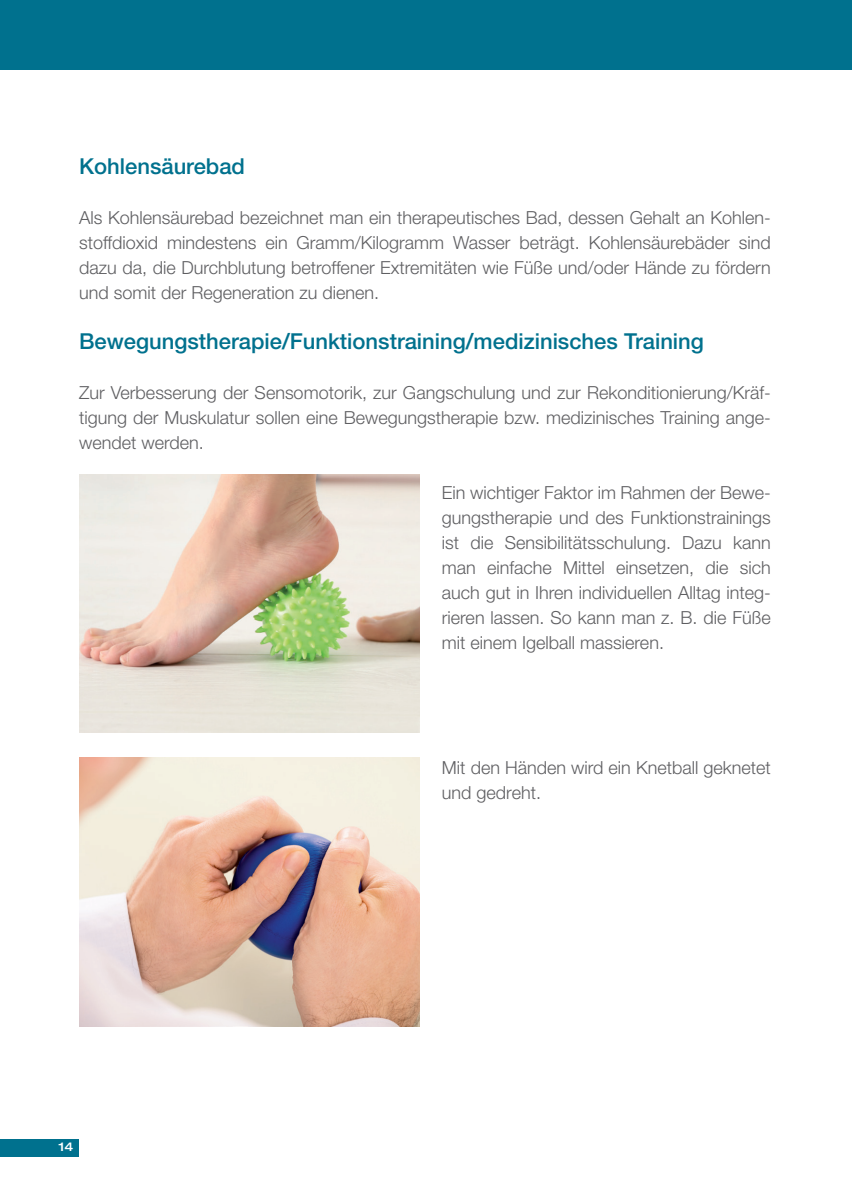
<style>
.page{position:relative;width:852px;height:1204px;background:#fff}
.page>*{position:absolute;margin:0;border:0;box-sizing:border-box;transform-origin:0 0}
.t1{font:500 22px "Helvetica Neue LT Pro";color:#00718e}
.t2{font:300 18px/25px "Helvetica Neue LT Pro";color:#5f5f62}
.t3{font:500 expanded 12px "Helvetica Neue LT Pro";color:#fff}
</style>
<div class="page">
<div style="left:0;top:0;width:852px;height:70px;background:#00718e"></div>
<div style="left:0;top:1139px;width:79px;height:17px;background:#00718e"></div>
<img style="left:79px;top:757px;width:340px;height:270px">
<img style="left:79px;top:474px;width:340px;height:258px">
<p class="t1" style="left:79px;top:153px;width:167px">Kohlensäurebad</p>
<p class="t2" style="left:79px;top:205px;width:693px">Als Kohlensäurebad bezeichnet man ein therapeutisches Bad, dessen Gehalt an Kohlen&shy;stoffdioxid mindestens ein Gramm/Kilogramm Wasser beträgt. Kohlensäurebäder sind dazu da, die Durchblutung betroffener Extremitäten wie Füße und/oder Hände zu fördern und somit der Regeneration zu dienen.</p>
<p class="t1" style="left:79px;top:328px;width:626px">Bewegungstherapie/Funktionstraining/medizinisches Training</p>
<p class="t2" style="left:79px;top:380px;width:693px;text-align:justify">Zur Verbesserung der Sensomotorik, zur Gangschulung und zur Rekonditionierung/Kräf&shy;tigung der Muskulatur sollen eine Bewegungstherapie bzw. medizinisches Training ange&shy;wendet werden.</p>
<p class="t2" style="left:442px;top:480px;width:330px;text-align:justify">Ein wichtiger Faktor im Rahmen der Bewe&shy;gungstherapie und des Funktionstrainings ist die Sensibilitätsschulung. Dazu kann man einfache Mittel einsetzen, die sich auch gut in Ihren individuellen Alltag integ&shy;rieren lassen. So kann man z. B. die Füße mit einem Igelball massieren.</p>
<p class="t3" style="left:59px;top:1140px;width:16px">14</p>
<p class="t2" style="left:442px;top:755px;width:330px">Mit den Händen wird ein Knetball geknetet und gedreht.</p>
</div>
